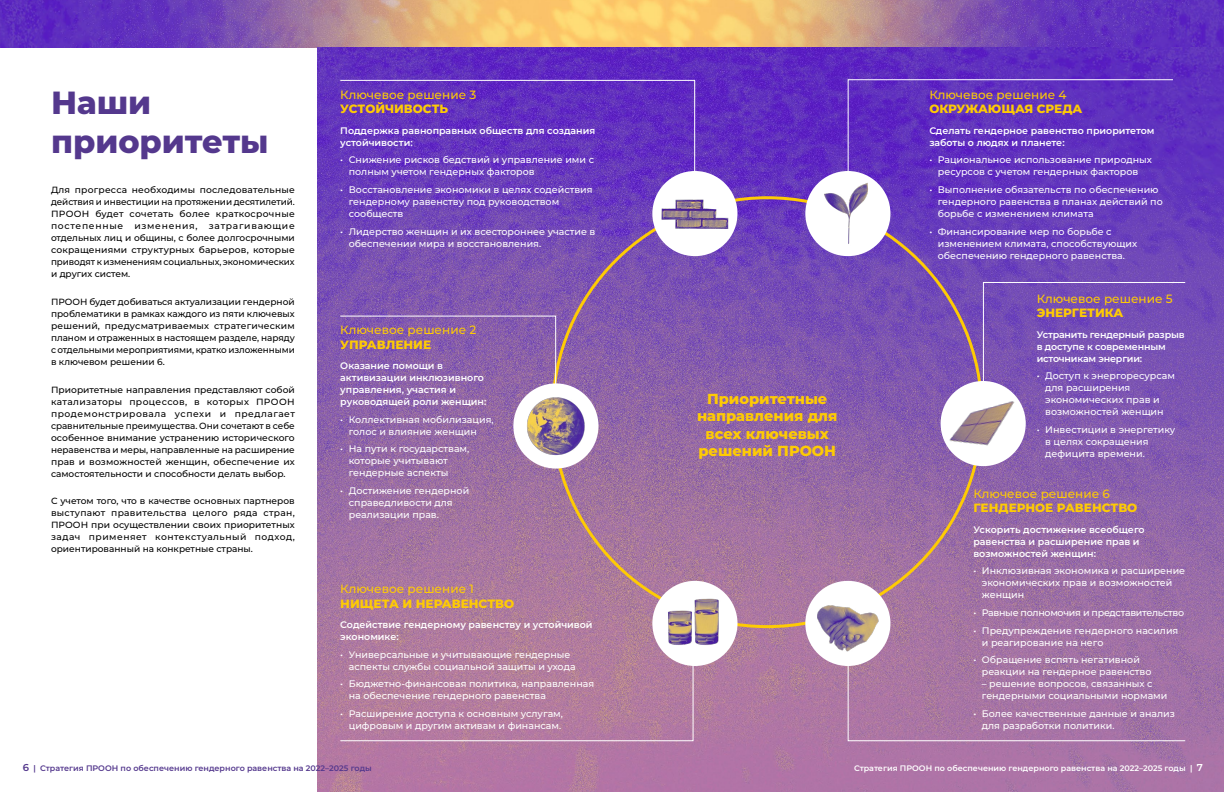
<style>
.page{position:relative;width:1224px;height:792px;background:#fff}
.page>*{position:absolute;margin:0;border:0;box-sizing:border-box;transform-origin:0 0}
.t1{font:800 32px/38.4px "Montserrat";color:#54388d}
.t2{font:800 14.6px/17.5px "Montserrat";color:#fecb04;text-align:center}
.t3{font:500 12px "Montserrat";color:#fecb04}
.t4{font:800 12px "Montserrat";color:#fecb04}
.t5{font:500 9.5px/12px "Montserrat";color:#fff}
.t6{font:600 9.5px/12px "Montserrat";color:#fff}
.t7{font:600 9.5px/12px "Montserrat";letter-spacing:-.02em;color:#fff}
.t8{font:500 9.5px "Montserrat";letter-spacing:-.03em;color:#fff}
.t9{font:500 9px/12px "Montserrat";color:#000;text-align:justify}
.t10{font:600 8px "Montserrat";color:#54388d}
.t11{font:600 8px "Montserrat";color:#fff}
.s1{font-size:10px}
</style>
<div class="page">
<img style="left:0;top:0;width:1224px;height:47px">
<img style="left:317px;top:47px;width:907px;height:745px">
<div style="left:652px;top:171px;width:86px;height:85px;background:#fff;border-radius:50%"></div>
<img style="left:652px;top:190px;width:86px;height:48px">
<div style="left:805px;top:171px;width:85px;height:85px;background:#fff;border-radius:50%"></div>
<img style="left:814px;top:179px;width:68px;height:69px">
<svg style="left:340px;top:80px;width:355px;height:104px"></svg>
<svg style="left:340px;top:316px;width:216px;height:104px"></svg>
<svg style="left:983px;top:282px;width:203px;height:135px"></svg>
<svg style="left:848px;top:590px;width:338px;height:151px"></svg>
<svg style="left:340px;top:590px;width:354px;height:151px"></svg>
<svg style="left:848px;top:79px;width:325px;height:107px"></svg>
<div style="left:652px;top:581px;width:86px;height:85px;background:#fff;border-radius:50%"></div>
<img style="left:652px;top:581px;width:86px;height:70px">
<img style="left:805px;top:581px;width:85px;height:85px;border-radius:43px">
<div style="left:941px;top:381px;width:85px;height:85px;background:#fff;border-radius:50%"></div>
<img style="left:941px;top:388px;width:85px;height:71px">
<div style="left:513px;top:383px;width:86px;height:86px;background:#fff;border-radius:50%"></div>
<img style="left:524px;top:394px;width:64px;height:64px">
<h1 class="t1" style="left:51px;top:82px;width:219px">Наши приоритеты</h1>
<p class="t9" style="left:51px;top:184px;width:245px">Для прогресса необходимы последовательные действия и инвестиции на протяжении десятилетий.<br>ПРООН будет сочетать более краткосрочные постепенные изменения, затрагивающие отдельных лиц и общины, с более долгосрочными сокращениями структурных барьеров, которые приводят к изменениям социальных, экономических и других систем.</p>
<p class="t9" style="left:51px;top:295px;width:245px">ПРООН будет добиваться актуализации гендерной проблематики в рамках каждого из пяти ключевых решений, предусматриваемых стратегическим планом и отраженных в настоящем разделе, наряду с отдельными мероприятиями, кратко изложенными в ключевом решении 6.</p>
<p class="t9" style="left:51px;top:383px;width:245px">Приоритетные направления представляют собой катализаторы процессов, в которых ПРООН продемонстрировала успехи и предлагает сравнительные преимущества. Они сочетают в себе особенное внимание устранению исторического неравенства и меры, направленные на расширение прав и возможностей женщин, обеспечение их самостоятельности и способности делать выбор.</p>
<p class="t9" style="left:51px;top:495px;width:245px">С учетом того, что в качестве основных партнеров выступают правительства целого ряда стран, ПРООН при осуществлении своих приоритетных задач применяет контекстуальный подход, ориентированный на конкретные страны.</p>
<p class="t3" style="left:340px;top:86px;width:138px">Ключевое решение 3</p>
<p class="t4" style="left:340px;top:100px;width:109px">УСТОЙЧИВОСТЬ</p>
<p class="t6" style="left:340px;top:124px;width:256px">Поддержка равноправных обществ для создания устойчивости:</p>
<p class="t5" style="left:349px;top:153px;width:247px;text-indent:-9px">• Снижение рисков бедствий и управление ими с полным учетом гендерных факторов</p>
<p class="t5" style="left:349px;top:183px;width:245px;text-indent:-9px">• Восстановление экономики в целях содействия гендерному равенству под руководством сообществ</p>
<p class="t5" style="left:349px;top:225px;width:248px;text-indent:-9px">• Лидерство женщин и их всестороннее участие в обеспечении мира и восстановления.</p>
<p class="t3" style="left:340px;top:322px;width:138px">Ключевое решение 2</p>
<p class="t4" style="left:340px;top:336px;width:92px">УПРАВЛЕНИЕ</p>
<p class="t6" style="left:340px;top:359px;width:148px">Оказание помощи в активизации инклюзивного управления, участия и руководящей роли женщин:</p>
<p class="t5" style="left:349px;top:413px;width:146px;text-indent:-9px">• Коллективная мобилизация, голос и влияние женщин</p>
<p class="t5" style="left:349px;top:443px;width:122px;text-indent:-9px">• На пути к государствам, которые учитывают гендерные аспекты</p>
<p class="t5" style="left:349px;top:484px;width:122px;text-indent:-9px">• Достижение гендерной справедливости для реализации прав.</p>
<p class="t3" style="left:340px;top:581px;width:135px">Ключевое решение 1</p>
<p class="t4" style="left:340px;top:595px;width:175px">НИЩЕТА И НЕРАВЕНСТВО</p>
<p class="t6" style="left:340px;top:618px;width:254px">Содействие гендерному равенству и устойчивой экономике:</p>
<p class="t5" style="left:349px;top:648px;width:228px;text-indent:-9px">• Универсальные и учитывающие гендерные аспекты службы социальной защиты и ухода</p>
<p class="t5" style="left:349px;top:678px;width:247px;text-indent:-9px">• Бюджетно-финансовая политика, направленная на обеспечение гендерного равенства</p>
<p class="t5" style="left:340px;top:707px;width:224px;text-align:right">• Расширение доступа к основным услугам, цифровым и другим активам и финансам.</p>
<h2 class="t2" style="left:697px;top:389px;width:142px">Приоритетные направления для всех ключевых решений ПРООН</h2>
<p class="t3" style="left:929px;top:86px;width:139px">Ключевое решение 4</p>
<p class="t4" style="left:929px;top:100px;width:155px">ОКРУЖАЮЩАЯ СРЕДА</p>
<p class="t6" style="left:929px;top:124px;width:227px">Сделать гендерное равенство приоритетом заботы о людях и планете:</p>
<p class="t5" style="left:929px;top:153px;width:224px;text-align:center">• Рациональное использование природных ресурсов с учетом гендерных факторов</p>
<p class="t5" style="left:938px;top:183px;width:226px;text-indent:-9px">• Выполнение обязательств по обеспечению гендерного равенства в планах действий по борьбе с изменением климата</p>
<p class="t5" style="left:938px;top:225px;width:201px;text-indent:-9px">• Финансирование мер по борьбе с изменением климата, способствующих обеспечению гендерного равенства.</p>
<p class="t3" style="left:1037px;top:290px;width:138px">Ключевое решение 5</p>
<p class="t4" style="left:1037px;top:304px;width:88px">ЭНЕРГЕТИКА</p>
<p class="t7" style="left:1037px;top:328px;width:149px">Устранить гендерный разрыв в доступе к современным источникам энергии:</p>
<p class="t5" style="left:1045px;top:370px;width:131px;text-indent:-9px">• Доступ к энергоресурсам для расширения экономических прав и возможностей женщин</p>
<p class="t5" style="left:1045px;top:423px;width:132px;text-indent:-9px">• Инвестиции в энергетику в целях сокращения дефицита времени.</p>
<p class="t3" style="left:973px;top:485px;width:138px">Ключевое решение 6</p>
<p class="t4" style="left:973px;top:499px;width:165px">ГЕНДЕРНОЕ РАВЕНСТВО</p>
<p class="t6" style="left:973px;top:523px;width:173px">Ускорить достижение всеобщего равенства и расширение прав и возможностей женщин:</p>
<p class="t5" style="left:982px;top:565px;width:205px;text-indent:-9px">• Инклюзивная экономика и расширение экономических прав и возможностей женщин</p>
<p class="t8" style="left:973px;top:606px;width:212px">• Равные полномочия и представительство</p>
<p class="t5" style="left:982px;top:624px;width:198px;text-indent:-9px">• Предупреждение гендерного насилия и реагирование на него</p>
<p class="t5" style="left:982px;top:654px;width:171px;text-indent:-9px">• Обращение вспять негативной реакции на гендерное равенство</p>
<p class="t5" style="left:982px;top:678px;width:187px">– решение вопросов, связанных с гендерными социальными нормами</p>
<p class="t5" style="left:982px;top:707px;width:195px;text-indent:-9px">• Более качественные данные и анализ для разработки политики.</p>
<p class="t10" style="left:23px;top:763px;width:351px"><span class="s1">6</span> | Стратегия ПРООН по обеспечению гендерного равенства на 2022–2025 годы</p>
<p class="t11" style="left:854px;top:763px;width:350px">Стратегия ПРООН по обеспечению гендерного равенства на 2022–2025 годы | <span class="s1">7</span></p>
</div>
